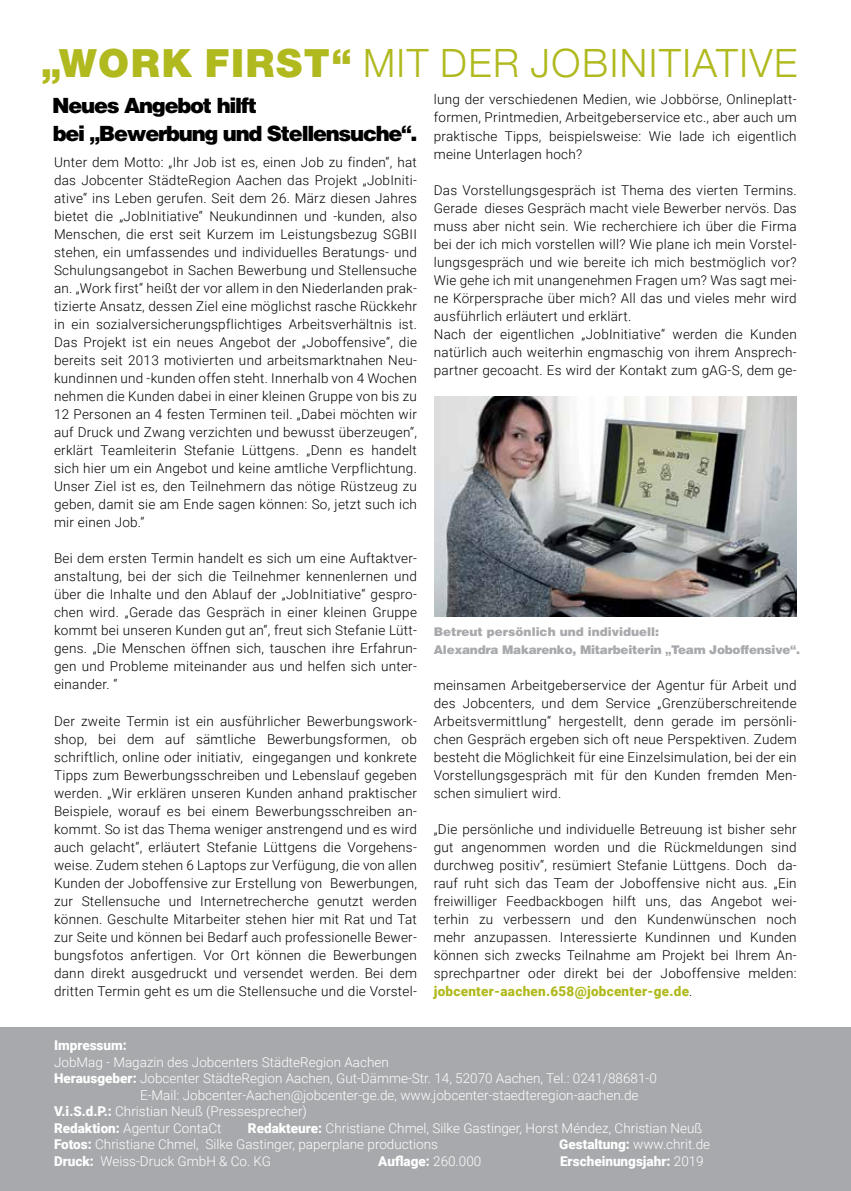
<style>
.page{position:relative;width:851px;height:1191px;background:#fff}
.page>*{position:absolute;margin:0;border:0;box-sizing:border-box;transform-origin:0 0}
.t1{font:300 39px "Helvetica Neue";letter-spacing:.04em;color:#b0b91d}
.t2{font:900 21px/27px "Helvetica";letter-spacing:-.06em;color:#000}
.t3{font:300 13.5px/18px "Roboto";letter-spacing:.02em;color:#000;text-align:justify}
.t4{font:300 13.5px/16.5px "Roboto";color:#fff}
.t5{font:900 13.5px "Roboto";color:#fff}
.t6{font:900 12px/18px "Helvetica";letter-spacing:-.02em;color:#a7a9ac}
.s1{font-weight:900}
.s2{font-weight:900;color:#b0b91d}
.s3{font-weight:300}
</style>
<div class="page">
<img style="left:434px;top:397px;width:361px;height:220px">
<div style="left:0;top:1027px;width:850px;height:164px;background:#a7a9ac"></div>
<h1 class="t1" style="left:41px;top:32px;width:757px"><span class="s1">„WORK FIRST“</span> MIT DER JOBINITIATIVE</h1>
<h2 class="t2" style="left:52px;top:92px;width:367px">Neues Angebot hilft<br>bei „Bewerbung und Stellensuche“.</h2>
<p class="t3" style="left:434px;top:90px;width:364px">lung der verschiedenen Medien, wie Jobbörse, Onlineplatt&shy;formen, Printmedien, Arbeitgeberservice etc., aber auch um praktische Tipps, beispielsweise: Wie lade ich eigentlich meine Unterlagen hoch?</p>
<p class="t3" style="left:434px;top:180px;width:364px;text-align:left">Das Vorstellungsgespräch ist Thema des vierten Termins.<br>Gerade dieses Gespräch macht viele Bewerber nervös. Das muss aber nicht sein. Wie recherchiere ich über die Firma bei der ich mich vorstellen will? Wie plane ich mein Vorstel&shy;lungsgespräch und wie bereite ich mich bestmöglich vor?<br>Wie gehe ich mit unangenehmen Fragen um? Was sagt mei&shy;ne Körpersprache über mich? All das und vieles mehr wird ausführlich erläutert und erklärt.<br>Nach der eigentlichen „JobInitiative“ werden die Kunden natürlich auch weiterhin engmaschig von ihrem Ansprech&shy;partner gecoacht. Es wird der Kontakt zum gAG-S, dem ge-</p>
<p class="t3" style="left:54px;top:153px;width:364px">Unter dem Motto: „Ihr Job ist es, einen Job zu finden“, hat das Jobcenter StädteRegion Aachen das Projekt „JobIniti&shy;ative“ ins Leben gerufen. Seit dem 26. März diesen Jahres bietet die „JobInitiative“ Neukundinnen und -kunden, also Menschen, die erst seit Kurzem im Leistungsbezug SGBII stehen, ein umfassendes und individuelles Beratungs- und Schulungsangebot in Sachen Bewerbung und Stellensuche an. „Work first“ heißt der vor allem in den Niederlanden prak&shy;tizierte Ansatz, dessen Ziel eine möglichst rasche Rückkehr in ein sozialversicherungspflichtiges Arbeitsverhältnis ist.<br>Das Projekt ist ein neues Angebot der „Joboffensive“, die bereits seit 2013 motivierten und arbeitsmarktnahen Neu&shy;kundinnen und -kunden offen steht. Innerhalb von 4 Wochen nehmen die Kunden dabei in einer kleinen Gruppe von bis zu 12 Personen an 4 festen Terminen teil. „Dabei möchten wir auf Druck und Zwang verzichten und bewusst überzeugen“, erklärt Teamleiterin Stefanie Lüttgens. „Denn es handelt sich hier um ein Angebot und keine amtliche Verpflichtung.<br>Unser Ziel ist es, den Teilnehmern das nötige Rüstzeug zu geben, damit sie am Ende sagen können: So, jetzt such ich mir einen Job.“</p>
<p class="t3" style="left:54px;top:549px;width:364px">Bei dem ersten Termin handelt es sich um eine Auftaktver&shy;anstaltung, bei der sich die Teilnehmer kennenlernen und über die Inhalte und den Ablauf der „JobInitiative“ gespro&shy;chen wird. „Gerade das Gespräch in einer kleinen Gruppe kommt bei unseren Kunden gut an“, freut sich Stefanie Lütt&shy;gens. „Die Menschen öffnen sich, tauschen ihre Erfahrun&shy;gen und Probleme miteinander aus und helfen sich unter&shy;einander. “</p>
<p class="t3" style="left:54px;top:711px;width:364px">Der zweite Termin ist ein ausführlicher Bewerbungswork&shy;shop, bei dem auf sämtliche Bewerbungsformen, ob schriftlich, online oder initiativ, eingegangen und konkrete Tipps zum Bewerbungsschreiben und Lebenslauf gegeben werden. „Wir erklären unseren Kunden anhand praktischer Beispiele, worauf es bei einem Bewerbungsschreiben an&shy;kommt. So ist das Thema weniger anstrengend und es wird auch gelacht“, erläutert Stefanie Lüttgens die Vorgehens&shy;weise. Zudem stehen 6 Laptops zur Verfügung, die von allen Kunden der Joboffensive zur Erstellung von Bewerbungen, zur Stellensuche und Internetrecherche genutzt werden können. Geschulte Mitarbeiter stehen hier mit Rat und Tat zur Seite und können bei Bedarf auch professionelle Bewer&shy;bungsfotos anfertigen. Vor Ort können die Bewerbungen dann direkt ausgedruckt und versendet werden. Bei dem dritten Termin geht es um die Stellensuche und die Vorstel-</p>
<p class="t6" style="left:434px;top:622px;width:367px">Betreut persönlich und individuell:<br>Alexandra Makarenko, Mitarbeiterin „Team Joboffensive“.</p>
<p class="t3" style="left:434px;top:675px;width:364px">meinsamen Arbeitgeberservice der Agentur für Arbeit und des Jobcenters, und dem Service „Grenzüberschreitende Arbeitsvermittlung“ hergestellt, denn gerade im persönli&shy;chen Gespräch ergeben sich oft neue Perspektiven. Zudem besteht die Möglichkeit für eine Einzelsimulation, bei der ein Vorstellungsgespräch mit für den Kunden fremden Men&shy;schen simuliert wird.</p>
<p class="t3" style="left:434px;top:819px;width:364px">„Die persönliche und individuelle Betreuung ist bisher sehr gut angenommen worden und die Rückmeldungen sind durchweg positiv“, resümiert Stefanie Lüttgens. Doch da&shy;rauf ruht sich das Team der Joboffensive nicht aus. „Ein freiwilliger Feedbackbogen hilft uns, das Angebot wei&shy;terhin zu verbessern und den Kundenwünschen noch mehr anzupassen. Interessierte Kundinnen und Kunden können sich zwecks Teilnahme am Projekt bei Ihrem An&shy;sprechpartner oder direkt bei der Joboffensive melden: <span class="s2">jobcenter-aachen.658@jobcenter-ge.de</span>.</p>
<p class="t5" style="left:54px;top:1036px;width:74px">Impressum:</p>
<p class="t4" style="left:54px;top:1053px;width:336px">JobMag - Magazin des Jobcenters StädteRegion Aachen</p>
<p class="t4" style="left:54px;top:1069px;width:604px"><span class="s1">Herausgeber:</span> Jobcenter StädteRegion Aachen, Gut-Dämme-Str. 14, 52070 Aachen, Tel.: 0241/88681-0</p>
<p class="t4" style="left:140px;top:1086px;width:500px">E-Mail: Jobcenter-Aachen@jobcenter-ge.de, www.jobcenter-staedteregion-aachen.de</p>
<p class="t4" style="left:54px;top:1102px;width:254px"><span class="s1">V.i.S.d.P.:</span> Christian Neuß (Pressesprecher)</p>
<p class="t4" style="left:54px;top:1119px;width:169px"><span class="s1">Redaktion:</span> Agentur ContaCt</p>
<p class="t4" style="left:54px;top:1119px;width:649px;text-indent:194px"><span class="s1">Redakteure:</span> Christiane Chmel, Silke Gastinger, Horst Méndez, Christian Neuß<br><span class="s1">Fotos:</span> Christiane Chmel, Silke Gastinger, paperplane productions</p>
<p class="t4" style="left:559px;top:1135px;width:152px"><span class="s1">Gestaltung:</span> www.chrit.de</p>
<p class="t4" style="left:54px;top:1152px;width:219px"><span class="s1">Druck:</span> Weiss-Druck GmbH &amp; Co. KG</p>
<p class="t5" style="left:378px;top:1151px;width:105px">Auflage: <span class="s3">260.000</span></p>
<p class="t5" style="left:560px;top:1151px;width:145px">Erscheinungsjahr: <span class="s3">2019</span></p>
</div>
